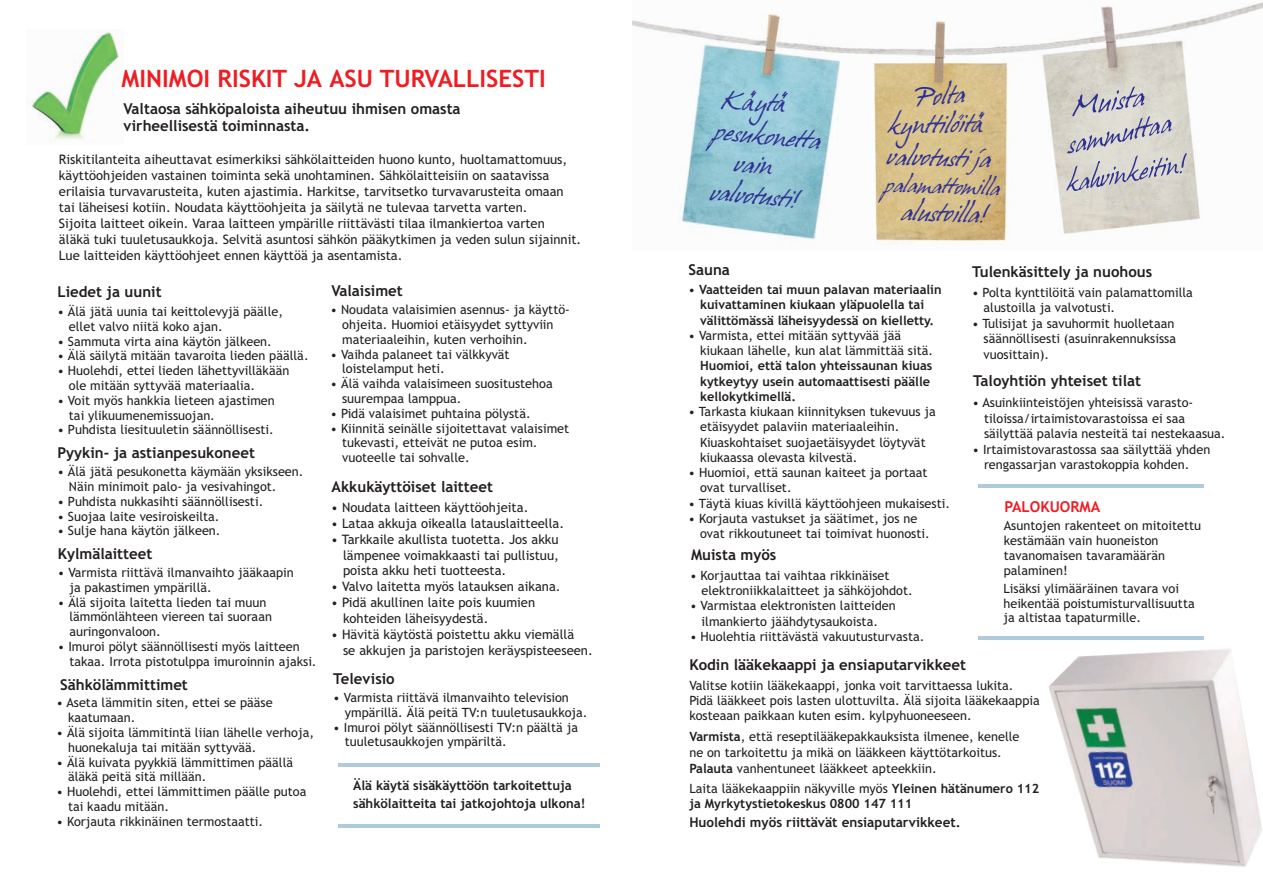
<style>
.page{position:relative;width:1263px;height:893px;background:#fff}
.page>*{position:absolute;margin:0;border:0;box-sizing:border-box;transform-origin:0 0}
.t1{font:700 24px "Trebuchet MS";color:#ee1d23}
.t2{font:22.35px "Hans Hand";color:#2e3092}
.t3{font:19.35px "Hans Hand";color:#2e3092}
.t4{font:700 15px/17.4px "Trebuchet MS";color:#231f20}
.t5{font:700 15px "Trebuchet MS";color:#ee1d23}
.t6{font:700 13.5px "Trebuchet MS";color:#231f20}
.t7{font:13.05px/15.9px "Trebuchet MS";color:#231f20}
.t8{font:700 13.05px/18.1px "Trebuchet MS";color:#231f20}
.t9{font:12.75px/14.9px "Trebuchet MS";color:#231f20}
.t10{font:700 12.75px/15.3px "Trebuchet MS";color:#231f20}
.s1{font-weight:400}
.s2{font-weight:700}
</style>
<div class="page">
<hr style="left:978px;top:636px;width:225px;height:3px;background:#adcbdb">
<img style="left:632px;top:2px;width:631px;height:242px">
<svg style="left:1066px;top:86px;width:121px;height:105px;background:#c6c4c6"></svg>
<img style="left:1048px;top:649px;width:214px;height:218px">
<img style="left:26px;top:31px;width:93px;height:109px">
<hr style="left:338px;top:763px;width:261px;height:3px;background:#adcbdb">
<hr style="left:338px;top:825px;width:261px;height:3px;background:#adcbdb">
<hr style="left:978px;top:484px;width:225px;height:4px;background:#adcbdb">
<h1 class="t1" style="left:122px;top:69px;width:426px">MINIMOI RISKIT JA ASU TURVALLISESTI</h1>
<p class="t4" style="left:123px;top:101px;width:339px">Valtaosa sähköpaloista aiheutuu ihmisen omasta virheellisestä toiminnasta.</p>
<p class="t7" style="left:59px;top:153px;width:524px">Riskitilanteita aiheuttavat esimerkiksi sähkölaitteiden huono kunto, huoltamattomuus, käyttöohjeiden vastainen toiminta sekä unohtaminen. Sähkölaitteisiin on saatavissa erilaisia turvavarusteita, kuten ajastimia. Harkitse, tarvitsetko turvavarusteita omaan tai läheisesi kotiin. Noudata käyttöohjeita ja säilytä ne tulevaa tarvetta varten.<br>Sijoita laitteet oikein. Varaa laitteen ympärille riittävästi tilaa ilmankiertoa varten<br>äläkä tuki tuuletusaukkoja. Selvitä asuntosi sähkön pääkytkimen ja veden sulun sijainnit.<br>Lue laitteiden käyttöohjeet ennen käyttöä ja asentamista.</p>
<p class="t4" style="left:57px;top:285px;width:106px">Liedet ja uunit</p>
<p class="t9" style="left:69px;top:305px;width:216px;text-indent:-12px">• Älä jätä uunia tai keittolevyjä päälle, ellet valvo niitä koko ajan.</p>
<p class="t9" style="left:57px;top:335px;width:216px">• Sammuta virta aina käytön jälkeen.</p>
<p class="t9" style="left:57px;top:350px;width:253px">• Älä säilytä mitään tavaroita lieden päällä.</p>
<p class="t9" style="left:69px;top:364px;width:222px;text-indent:-12px">• Huolehdi, ettei lieden lähettyvilläkään ole mitään syttyvää materiaalia.</p>
<p class="t9" style="left:69px;top:394px;width:207px;text-indent:-12px">• Voit myös hankkia lieteen ajastimen tai ylikuumenemissuojan.</p>
<p class="t9" style="left:57px;top:424px;width:218px">• Puhdista liesituuletin säännöllisesti.</p>
<p class="t4" style="left:57px;top:446px;width:199px">Pyykin- ja astianpesukoneet</p>
<p class="t9" style="left:69px;top:465px;width:236px;text-indent:-12px">• Älä jätä pesukonetta käymään yksikseen.<br>Näin minimoit palo- ja vesivahingot.</p>
<p class="t9" style="left:57px;top:495px;width:207px">• Puhdista nukkasihti säännöllisesti.</p>
<p class="t9" style="left:57px;top:510px;width:164px">• Suojaa laite vesiroiskeilta.</p>
<p class="t9" style="left:57px;top:524px;width:165px">• Sulje hana käytön jälkeen.</p>
<p class="t4" style="left:58px;top:546px;width:96px">Kylmälaitteet</p>
<p class="t9" style="left:69px;top:566px;width:226px;text-indent:-12px">• Varmista riittävä ilmanvaihto jääkaapin ja pakastimen ympärillä.</p>
<p class="t9" style="left:69px;top:596px;width:204px;text-indent:-12px">• Älä sijoita laitetta lieden tai muun lämmönlähteen viereen tai suoraan auringonvaloon.</p>
<p class="t9" style="left:69px;top:640px;width:249px;text-indent:-12px">• Imuroi pölyt säännöllisesti myös laitteen takaa. Irrota pistotulppa imuroinnin ajaksi.</p>
<p class="t4" style="left:60px;top:677px;width:129px">Sähkölämmittimet</p>
<p class="t9" style="left:68px;top:697px;width:206px;text-indent:-12px">• Aseta lämmitin siten, ettei se pääse kaatumaan.</p>
<p class="t9" style="left:68px;top:726px;width:248px;text-indent:-12px">• Älä sijoita lämmitintä liian lähelle verhoja, huonekaluja tai mitään syttyvää.</p>
<p class="t9" style="left:68px;top:756px;width:227px;text-indent:-12px">• Älä kuivata pyykkiä lämmittimen päällä äläkä peitä sitä millään.</p>
<p class="t9" style="left:68px;top:785px;width:240px;text-indent:-12px">• Huolehdi, ettei lämmittimen päälle putoa tai kaadu mitään.</p>
<p class="t9" style="left:57px;top:815px;width:208px">• Korjauta rikkinäinen termostaatti.</p>
<p class="t4" style="left:331px;top:284px;width:73px">Valaisimet</p>
<p class="t9" style="left:342px;top:303px;width:229px;text-indent:-12px">• Noudata valaisimien asennus- ja käyttö&shy;ohjeita. Huomioi etäisyydet syttyviin materiaaleihin, kuten verhoihin.</p>
<p class="t9" style="left:342px;top:348px;width:169px;text-indent:-12px">• Vaihda palaneet tai välkkyvät loistelamput heti.</p>
<p class="t9" style="left:342px;top:377px;width:212px;text-indent:-12px">• Älä vaihda valaisimeen suositustehoa suurempaa lamppua.</p>
<p class="t9" style="left:331px;top:407px;width:202px">• Pidä valaisimet puhtaina pölystä.</p>
<p class="t9" style="left:342px;top:422px;width:229px;text-indent:-12px">• Kiinnitä seinälle sijoitettavat valaisimet tukevasti, etteivät ne putoa esim. vuoteelle tai sohvalle.</p>
<p class="t4" style="left:331px;top:479px;width:163px">Akkukäyttöiset laitteet</p>
<p class="t7" style="left:331px;top:500px;width:199px">• Noudata laitteen käyttöohjeita.</p>
<p class="t7" style="left:331px;top:516px;width:234px">• Lataa akkuja oikealla latauslaitteella.</p>
<p class="t7" style="left:343px;top:532px;width:217px;text-align:justify;text-indent:-12px">• Tarkkaile akullista tuotetta. Jos akku lämpenee voimakkaasti tai pullistuu, poista akku heti tuotteesta.</p>
<p class="t7" style="left:331px;top:580px;width:231px">• Valvo laitetta myös latauksen aikana.</p>
<p class="t7" style="left:343px;top:596px;width:194px;text-indent:-12px">• Pidä akullinen laite pois kuumien kohteiden läheisyydestä.</p>
<p class="t7" style="left:343px;top:628px;width:251px;text-indent:-12px">• Hävitä käytöstä poistettu akku viemällä<br>se akkujen ja paristojen keräyspisteeseen.</p>
<p class="t4" style="left:333px;top:671px;width:63px">Televisio</p>
<p class="t9" style="left:345px;top:691px;width:244px;text-indent:-12px">• Varmista riittävä ilmanvaihto television ympärillä. Älä peitä TV:n tuuletusaukkoja.</p>
<p class="t9" style="left:345px;top:721px;width:235px;text-indent:-12px">• Imuroi pölyt säännöllisesti TV:n päältä ja tuuletusaukkojen ympäriltä.</p>
<p class="t8" style="left:353px;top:777px;width:234px">Älä käytä sisäkäyttöön tarkoitettuja sähkölaitteita tai jatkojohtoja ulkona!</p>
<h2 class="t2" style="left:722px;top:89px;width:66px;rotate:2deg">Käytä</h2>
<h2 class="t2" style="left:714px;top:119px;width:109px;rotate:5deg">pesukonetta</h2>
<h2 class="t2" style="left:735px;top:150px;width:40px;rotate:5deg">vain</h2>
<h2 class="t2" style="left:711px;top:179px;width:91px;rotate:5deg">valvotusti!</h2>
<h2 class="t2" style="left:912px;top:86px;width:54px;rotate:-5deg">Polta</h2>
<h2 class="t2" style="left:887px;top:113px;width:98px;rotate:-1deg">kynttilöitä</h2>
<h2 class="t2" style="left:887px;top:143px;width:106px;rotate:2deg">valvotusti ja</h2>
<h3 class="t3" style="left:884px;top:173px;width:117px;rotate:2deg">palamattomilla</h3>
<h2 class="t2" style="left:902px;top:199px;width:88px;rotate:2deg">alustoilla!</h2>
<p class="t4" style="left:688px;top:262px;width:43px">Sauna</p>
<p class="t10" style="left:688px;top:283px;width:255px"><span class="s1">•</span> Vaatteiden tai muun palavan materiaalin</p>
<p class="t9" style="left:688px;top:329px;width:214px">• Varmista, ettei mitään syttyvää jää</p>
<p class="t10" style="left:700px;top:298px;width:236px">kuivattaminen kiukaan yläpuolella tai välittömässä läheisyydessä on kielletty.</p>
<p class="t9" style="left:700px;top:344px;width:235px">kiukaan lähelle, kun alat lämmittää sitä.</p>
<p class="t10" style="left:700px;top:359px;width:234px">Huomioi, että talon yhteissaunan kiuas kytkeytyy usein automaattisesti päälle kellokytkimellä.</p>
<p class="t9" style="left:700px;top:405px;width:237px;line-height:15.3px;text-indent:-12px">• Tarkasta kiukaan kiinnityksen tukevuus ja etäisyydet palaviin materiaaleihin.<br>Kiuaskohtaiset suojaetäisyydet löytyvät kiukaassa olevasta kilvestä.</p>
<p class="t9" style="left:700px;top:466px;width:229px;line-height:15.3px;text-indent:-12px">• Huomioi, että saunan kaiteet ja portaat ovat turvalliset.</p>
<p class="t9" style="left:700px;top:527px;width:231px">ovat rikkoutuneet tai toimivat huonosti.</p>
<p class="t9" style="left:688px;top:497px;width:263px">• Täytä kiuas kivillä käyttöohjeen mukaisesti.</p>
<p class="t9" style="left:688px;top:512px;width:230px">• Korjauta vastukset ja säätimet, jos ne</p>
<p class="t4" style="left:691px;top:548px;width:87px">Muista myös</p>
<p class="t9" style="left:702px;top:584px;width:213px">elektroniikkalaitteet ja sähköjohdot.</p>
<p class="t9" style="left:690px;top:599px;width:207px">• Varmistaa elektronisten laitteiden</p>
<p class="t9" style="left:690px;top:630px;width:236px">• Huolehtia riittävästä vakuutusturvasta.</p>
<p class="t9" style="left:690px;top:569px;width:201px">• Korjauttaa tai vaihtaa rikkinäiset</p>
<p class="t9" style="left:702px;top:615px;width:178px">ilmankierto jäähdytysaukoista.</p>
<p class="t4" style="left:972px;top:264px;width:182px">Tulenkäsittely ja nuohous</p>
<p class="t9" style="left:983px;top:286px;width:211px;line-height:15.6px;text-indent:-12px">• Polta kynttilöitä vain palamattomilla alustoilla ja valvotusti.</p>
<p class="t9" style="left:983px;top:317px;width:194px;line-height:15.6px;text-indent:-12px">• Tulisijat ja savuhormit huolletaan säännöllisesti (asuinrakennuksissa vuosittain).</p>
<p class="t4" style="left:973px;top:373px;width:169px">Taloyhtiön yhteiset tilat</p>
<p class="t9" style="left:984px;top:396px;width:243px;line-height:15.6px;text-indent:-12px">• Asuinkiinteistöjen yhteisissä varasto&shy;tiloissa/irtaimistovarastoissa ei saa säilyttää palavia nesteitä tai nestekaasua.</p>
<p class="t9" style="left:984px;top:443px;width:228px;line-height:15.6px;text-indent:-12px">• Irtaimistovarastossa saa säilyttää yhden rengassarjan varastokoppia kohden.</p>
<p class="t5" style="left:1004px;top:501px;width:97px">PALOKUORMA</p>
<p class="t9" style="left:1004px;top:520px;width:199px">Asuntojen rakenteet on mitoitettu kestämään vain huoneiston tavanomaisen tavaramäärän palaminen!</p>
<p class="t9" style="left:1003px;top:582px;width:193px">Lisäksi ylimääräinen tavara voi heikentää poistumisturvallisuutta ja altistaa tapaturmille.</p>
<p class="t4" style="left:689px;top:658px;width:278px">Kodin lääkekaappi ja ensiaputarvikkeet</p>
<p class="t9" style="left:689px;top:679px;width:352px">Valitse kotiin lääkekaappi, jonka voit tarvittaessa lukita.<br>Pidä lääkkeet pois lasten ulottuvilta. Älä sijoita lääkekaappia kosteaan paikkaan kuten esim. kylpyhuoneeseen.</p>
<p class="t9" style="left:689px;top:730px;width:332px;line-height:15.6px"><span class="s2">Varmista</span>, että reseptilääkepakkauksista ilmenee, kenelle ne on tarkoitettu ja mikä on lääkkeen käyttötarkoitus.<br><span class="s2">Palauta</span> vanhentuneet lääkkeet apteekkiin.</p>
<p class="t10" style="left:689px;top:782px;width:351px;line-height:14.9px"><span class="s1">Laita lääkekaappiin näkyville myös</span> Yleinen hätänumero 112 ja Myrkytystietokeskus 0800 147 111</p>
<p class="t6" style="left:689px;top:817px;width:273px">Huolehdi myös riittävät ensiaputarvikkeet.</p>
</div>
